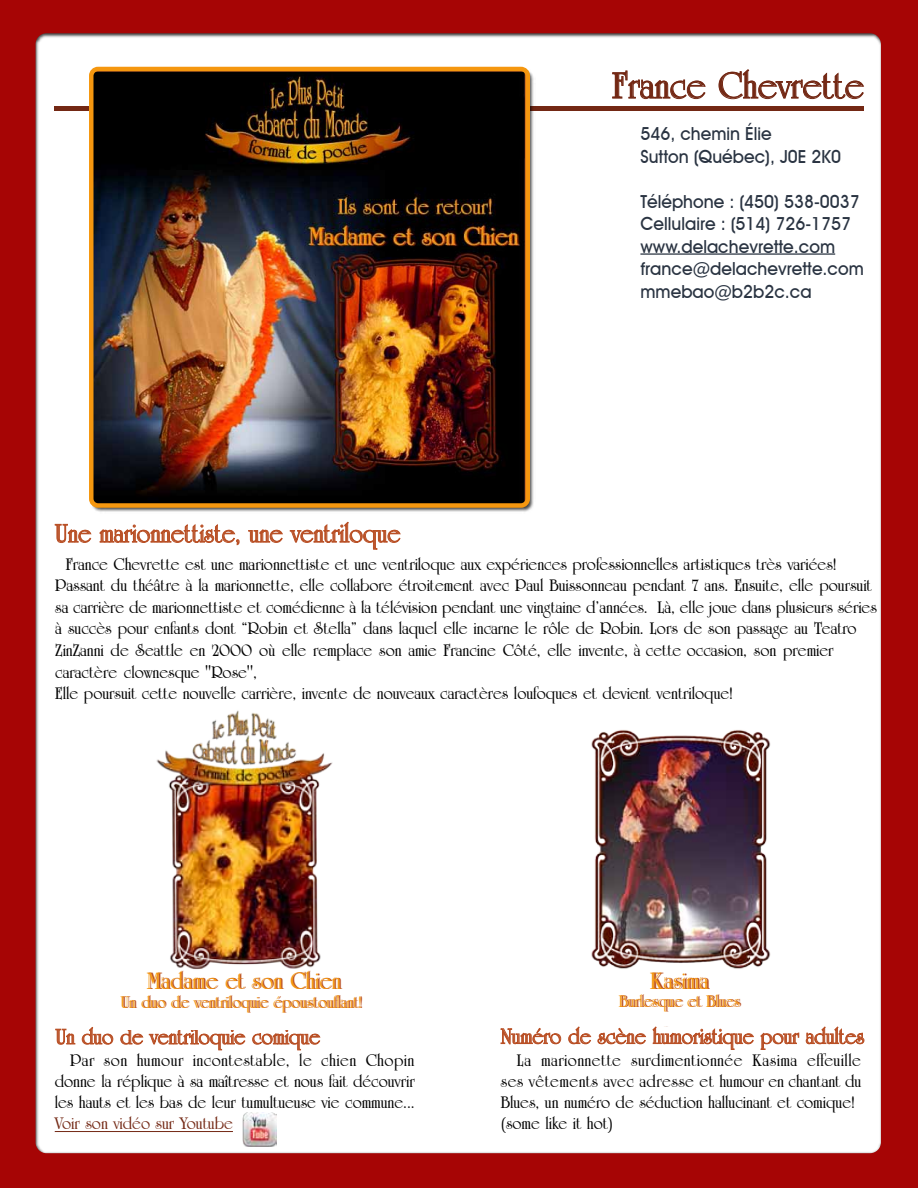
<style>
.page{position:relative;width:918px;height:1188px;background:#fff}
.page>*{position:absolute;margin:0;border:0;box-sizing:border-box;transform-origin:0 0}
.t1{font:700 39.75px "University Roman BT";color:#732814}
.t2{font:700 27.9px "University Roman BT";color:#b95026}
.t3{font:700 25.5px "University Roman BT";color:#f5970f}
.t4{font:700 23.25px "University Roman BT";color:#b95026}
.t5{font:700 18px/21.6px "University Roman BT";color:#000}
.t6{font:500 18px/22.5px "Avant Garde IT Cby BT";color:#2a3442}
.t7{font:700 18px "University Roman BT";color:#f5970f}
.t8{font:700 18px "University Roman BT";color:#732814}
</style>
<div class="page">
<img style="left:0;top:0;width:918px;height:1188px">
<h1 class="t1" style="left:612px;top:62px;width:253px">France Chevrette</h1>
<h2 class="t2" style="left:55px;top:517px;width:347px">Une marionnettiste, une ventriloque</h2>
<p class="t6" style="left:640px;top:122px;width:202px">546, chemin Élie<br>Sutton (Québec), J0E 2K0</p>
<p class="t6" style="left:640px;top:190px;width:225px">Téléphone : (450) 538-0037<br>Cellulaire : (514) 726-1757 www.delachevrette.com france@delachevrette.com mmebao@b2b2c.ca</p>
<p class="t5" style="left:55px;top:553px;width:823px;text-indent:11px">France Chevrette est une marionnettiste et une ventriloque aux expériences professionnelles artistiques très variées!<br>Passant du théâtre à la marionnette, elle collabore étroitement avec Paul Buissonneau pendant 7 ans. Ensuite, elle poursuit sa carrière de marionnettiste et comédienne à la télévision pendant une vingtaine d’années. Là, elle joue dans plusieurs séries à succès pour enfants dont “Robin et Stella” dans laquel elle incarne le rôle de Robin. Lors de son passage au Teatro ZinZanni de Seattle en 2000 où elle remplace son amie Francine Côté, elle invente, à cette occasion, son premier caractère clownesque ''Rose'',<br>Elle poursuit cette nouvelle carrière, invente de nouveaux caractères loufoques et devient ventriloque!</p>
<h3 class="t3" style="left:147px;top:966px;width:195px">Madame et son Chien</h3>
<p class="t7" style="left:121px;top:991px;width:243px">Un duo de ventriloquie époustouflant!</p>
<h3 class="t3" style="left:650px;top:965px;width:60px">Kasima</h3>
<p class="t7" style="left:619px;top:991px;width:123px">Burlesque et Blues</p>
<p class="t4" style="left:56px;top:1023px;width:266px">Un duo de ventriloquie comique</p>
<p class="t4" style="left:501px;top:1022px;width:365px">Numéro de scène humoristique pour adultes</p>
<p class="t5" style="left:501px;top:1050px;width:362px;line-height:21px;text-indent:16px">La marionnette surdimentionnée Kasima effeuille ses vêtements avec adresse et humour en chantant du Blues, un numéro de séduction hallucinant et comique! (some like it hot)</p>
<p class="t5" style="left:55px;top:1050px;width:361px;line-height:21px;text-align:justify;text-indent:16px">Par son humour incontestable, le chien Chopin donne la réplique à sa maîtresse et nous fait découvrir les hauts et les bas de leur tumultueuse vie commune...</p>
<p class="t8" style="left:55px;top:1113px;width:180px">Voir son vidéo sur Youtube</p>
</div>
